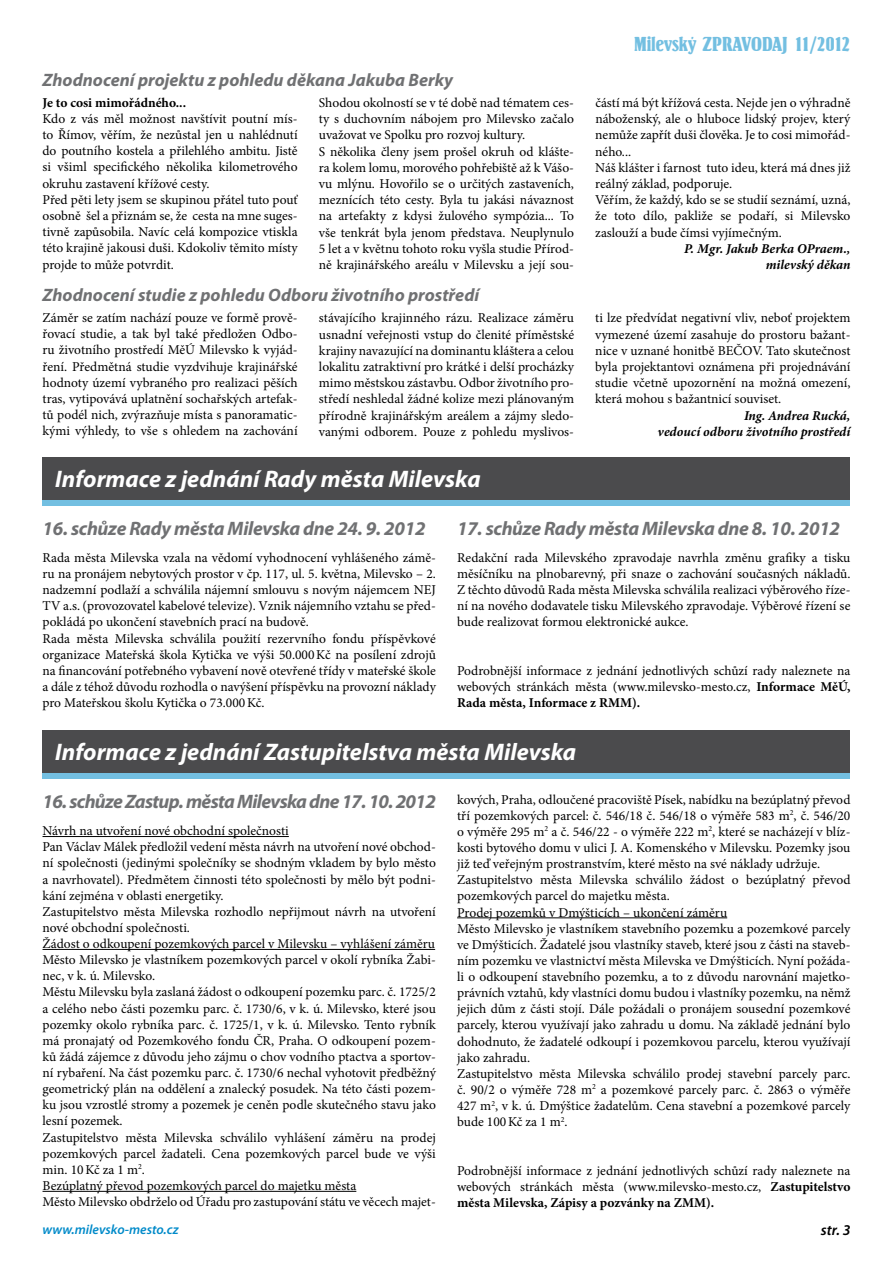
<style>
.page{position:relative;width:893px;height:1263px;background:#fff}
.page>*{position:absolute;margin:0;border:0;box-sizing:border-box;transform-origin:0 0}
.t1{font:italic 700 24px "Myriad Pro";color:#fff}
.t2{font:21px "Springfield DEE";color:#73bfe1}
.t3{font:italic 700 19.5px "Myriad Pro";letter-spacing:-.015em;color:#707173}
.t4{font:italic 700 19.5px "Myriad Pro";letter-spacing:-.035em;color:#707173}
.t5{font:italic 700 18px "Myriad Pro";color:#707173}
.t6{font:italic 600 15px "Myriad Pro";color:#000}
.t7{font:13.5px/16.2px "Minion Pro";color:#000}
.t8{font:italic 700 13.5px/16.2px "Minion Pro";letter-spacing:-.005em;color:#000;text-align:right}
.t9{font:700 13.5px "Minion Pro";color:#000}
.t10{font:italic 600 13.5px "Myriad Pro";color:#008ac9}
.s1{font-weight:700}
</style>
<div class="page">
<svg style="left:43px;top:499px;width:807px;height:6px;background:#6cabc8"></svg>
<div style="left:43px;top:457px;width:807px;height:42px;background:#4b4b4d"></div>
<svg style="left:43px;top:772px;width:807px;height:6px;background:#6cabc8"></svg>
<div style="left:43px;top:730px;width:807px;height:42px;background:#4b4b4d"></div>
<hr style="left:43px;top:836px;width:246px;height:1px;background:#000">
<hr style="left:43px;top:949px;width:392px;height:1px;background:#000">
<hr style="left:43px;top:1191px;width:313px;height:1px;background:#000">
<hr style="left:457px;top:917px;width:270px;height:1px;background:#000">
<h2 class="t2" style="left:634px;top:34px;width:218px">MILEVSKÝ ZPRAVODAJ 11/2012</h2>
<h3 class="t5" style="left:43px;top:68px;width:412px">Zhodnocení projektu z pohledu děkana Jakuba Berky</h3>
<p class="t9" style="left:43px;top:93px;width:145px">Je to cosi mimořádného...</p>
<p class="t7" style="left:43px;top:110px;width:257px">Kdo z vás měl možnost navštívit poutní mís&shy;to Římov, věřím, že nezůstal jen u nahlédnutí do poutního kostela a přilehlého ambitu. Jistě si všiml specifického několika kilometrového okruhu zastavení křížové cesty.<br>Před pěti lety jsem se skupinou přátel tuto pouť osobně šel a přiznám se, že cesta na mne suges&shy;tivně zapůsobila. Navíc celá kompozice vtiskla této krajině jakousi duši. Kdokoliv těmito místy projde to může potvrdit.</p>
<p class="t7" style="left:319px;top:95px;width:257px">Shodou okolností se v té době nad tématem ces&shy;ty s duchovním nábojem pro Milevsko začalo uvažovat ve Spolku pro rozvoj kultury.<br>S několika členy jsem prošel okruh od klášte&shy;ra kolem lomu, morového pohřebiště až k Vášo&shy;vu mlýnu. Hovořilo se o určitých zastaveních, meznících této cesty. Byla tu jakási návaznost na artefakty z kdysi žulového sympózia... To vše tenkrát byla jenom představa. Neuplynulo 5 let a v květnu tohoto roku vyšla studie Přírod&shy;ně krajinářského areálu v Milevsku a její sou-</p>
<p class="t7" style="left:595px;top:95px;width:257px">částí má být křížová cesta. Nejde jen o výhradně náboženský, ale o hluboce lidský projev, který nemůže zapřít duši člověka. Je to cosi mimořád&shy;ného...<br>Náš klášter i farnost tuto ideu, která má dnes již reálný základ, podporuje.<br>Věřím, že každý, kdo se se studií seznámí, uzná, že toto dílo, pakliže se podaří, si Milevsko zaslouží a bude čímsi vyjímečným.</p>
<p class="t8" style="left:684px;top:240px;width:168px">P. Mgr. Jakub Berka OPraem., milevský děkan</p>
<h3 class="t5" style="left:43px;top:283px;width:438px">Zhodnocení studie z pohledu Odboru životního prostředí</h3>
<p class="t7" style="left:43px;top:310px;width:257px;text-align:justify">Záměr se zatím nachází pouze ve formě prově&shy;řovací studie, a tak byl také předložen Odbo&shy;ru životního prostředí MěÚ Milevsko k vyjád&shy;ření. Předmětná studie vyzdvihuje krajinářské hodnoty území vybraného pro realizaci pěších tras, vytipovává uplatnění sochařských artefak&shy;tů podél nich, zvýrazňuje místa s panoramatic&shy;kými výhledy, to vše s ohledem na zachování</p>
<p class="t7" style="left:319px;top:310px;width:257px;text-align:justify">stávajícího krajinného rázu. Realizace záměru usnadní veřejnosti vstup do členité příměstské krajiny navazující na dominantu kláštera a celou lokalitu zatraktivní pro krátké i delší procházky mimo městskou zástavbu. Odbor životního pro&shy;středí neshledal žádné kolize mezi plánovaným přírodně krajinářským areálem a zájmy sledo&shy;vanými odborem. Pouze z pohledu myslivos-</p>
<p class="t7" style="left:595px;top:310px;width:257px;text-align:justify">ti lze předvídat negativní vliv, neboť projektem vymezené území zasahuje do prostoru bažant&shy;nice v uznané honitbě BEČOV. Tato skutečnost byla projektantovi oznámena při projednávání studie včetně upozornění na možná omezení, která mohou s bažantnicí souviset.</p>
<p class="t8" style="left:658px;top:407px;width:194px">Ing. Andrea Rucká,<br>vedoucí odboru životního prostředí</p>
<h1 class="t1" style="left:55px;top:463px;width:427px">Informace z jednání Rady města Milevska</h1>
<h3 class="t3" style="left:43px;top:516px;width:385px">16. schůze Rady města Milevska dne 24. 9. 2012</h3>
<p class="t7" style="left:43px;top:550px;width:395px">Rada města Milevska vzala na vědomí vyhodnocení vyhlášeného zámě&shy;ru na pronájem nebytových prostor v čp. 117, ul. 5. května, Milevsko – 2. nadzemní podlaží a schválila nájemní smlouvu s novým nájemcem NEJ TV a.s. (provozovatel kabelové televize). Vznik nájemního vztahu se před&shy;pokládá po ukončení stavebních prací na budově.<br>Rada města Milevska schválila použití rezervního fondu příspěvkové organizace Mateřská škola Kytička ve výši 50.000Kč na posílení zdrojů na financování potřebného vybavení nově otevřené třídy v mateřské škole a dále z téhož důvodu rozhodla o navýšení příspěvku na provozní náklady pro Mateřskou školu Kytička o 73.000Kč.</p>
<h3 class="t3" style="left:457px;top:516px;width:385px">17. schůze Rady města Milevska dne 8. 10. 2012</h3>
<p class="t7" style="left:457px;top:550px;width:395px;text-align:justify">Redakční rada Milevského zpravodaje navrhla změnu grafiky a tisku měsíčníku na plnobarevný, při snaze o zachování současných nákladů.<br>Z těchto důvodů Rada města Milevska schválila realizaci výběrového říze&shy;ní na nového dodavatele tisku Milevského zpravodaje. Výběrové řízení se bude realizovat formou elektronické aukce.</p>
<p class="t7" style="left:457px;top:662px;width:395px;text-align:justify">Podrobnější informace z jednání jednotlivých schůzí rady naleznete na webových stránkách města (www.milevsko-mesto.cz, <span class="s1">Informace MěÚ, Rada města, Informace z RMM).</span></p>
<h1 class="t1" style="left:55px;top:736px;width:522px">Informace z jednání Zastupitelstva města Milevska</h1>
<h3 class="t4" style="left:43px;top:789px;width:395px">16. schůze Zastup. města Milevska dne 17. 10. 2012</h3>
<p class="t7" style="left:43px;top:823px;width:395px">Návrh na utvoření nové obchodní společnosti<br>Pan Václav Málek předložil vedení města návrh na utvoření nové obchod&shy;ní společnosti (jedinými společníky se shodným vkladem by bylo město a navrhovatel). Předmětem činnosti této společnosti by mělo být podni&shy;kání zejména v oblasti energetiky.<br>Zastupitelstvo města Milevska rozhodlo nepřijmout návrh na utvoření nové obchodní společnosti.<br>Žádost o odkoupení pozemkových parcel v Milevsku – vyhlášení záměru Město Milevsko je vlastníkem pozemkových parcel v okolí rybníka Žabi&shy;nec, v k. ú. Milevsko.<br>Městu Milevsku byla zaslaná žádost o odkoupení pozemku parc. č. 1725/2 a celého nebo části pozemku parc. č. 1730/6, v k. ú. Milevsko, které jsou pozemky okolo rybníka parc. č. 1725/1, v k. ú. Milevsko. Tento rybník má pronajatý od Pozemkového fondu ČR, Praha. O odkoupení pozem&shy;ků žádá zájemce z důvodu jeho zájmu o chov vodního ptactva a sportov&shy;ní rybaření. Na část pozemku parc. č. 1730/6 nechal vyhotovit předběžný geometrický plán na oddělení a znalecký posudek. Na této části pozem&shy;ku jsou vzrostlé stromy a pozemek je ceněn podle skutečného stavu jako lesní pozemek.<br>Zastupitelstvo města Milevska schválilo vyhlášení záměru na prodej pozemkových parcel žadateli. Cena pozemkových parcel bude ve výši min. 10Kč za 1 m<sup>2</sup>.<br>Bezúplatný převod pozemkových parcel do majetku města<br>Město Milevsko obdrželo od Úřadu pro zastupování státu ve věcech majet-</p>
<p class="t7" style="left:457px;top:791px;width:395px">kových, Praha, odloučené pracoviště Písek, nabídku na bezúplatný převod tří pozemkových parcel: č. 546/18 č. 546/18 o výměře 583 m<sup>2</sup>, č. 546/20 o výměře 295 m<sup>2</sup> a č. 546/22 - o výměře 222 m<sup>2</sup>, které se nacházejí v blíz&shy;kosti bytového domu v ulici J. A. Komenského v Milevsku. Pozemky jsou již teď veřejným prostranstvím, které město na své náklady udržuje.<br>Zastupitelstvo města Milevska schválilo žádost o bezúplatný převod pozemkových parcel do majetku města.<br>Prodej pozemků v Dmýšticích – ukončení záměru<br>Město Milevsko je vlastníkem stavebního pozemku a pozemkové parcely ve Dmýšticích. Žadatelé jsou vlastníky staveb, které jsou z části na staveb&shy;ním pozemku ve vlastnictví města Milevska ve Dmýšticích. Nyní požáda&shy;li o odkoupení stavebního pozemku, a to z důvodu narovnání majetko&shy;právních vztahů, kdy vlastníci domu budou i vlastníky pozemku, na němž jejich dům z části stojí. Dále požádali o pronájem sousední pozemkové parcely, kterou využívají jako zahradu u domu. Na základě jednání bylo dohodnuto, že žadatelé odkoupí i pozemkovou parcelu, kterou využívají jako zahradu.<br>Zastupitelstvo města Milevska schválilo prodej stavební parcely parc. č. 90/2 o výměře 728 m<sup>2</sup> a pozemkové parcely parc. č. 2863 o výměře 427 m<sup>2</sup>, v k. ú. Dmýštice žadatelům. Cena stavební a pozemkové parcely bude 100Kč za 1 m<sup>2</sup>.</p>
<p class="t7" style="left:457px;top:1162px;width:395px;text-align:justify">Podrobnější informace z jednání jednotlivých schůzí rady naleznete na webových stránkách města (www.milevsko-mesto.cz, <span class="s1">Zastupitelstvo města Milevska, Zápisy a pozvánky na ZMM).</span></p>
<p class="t10" style="left:43px;top:1221px;width:138px">www.milevsko-mesto.cz</p>
<p class="t6" style="left:821px;top:1220px;width:21px">str.</p>
</div>
